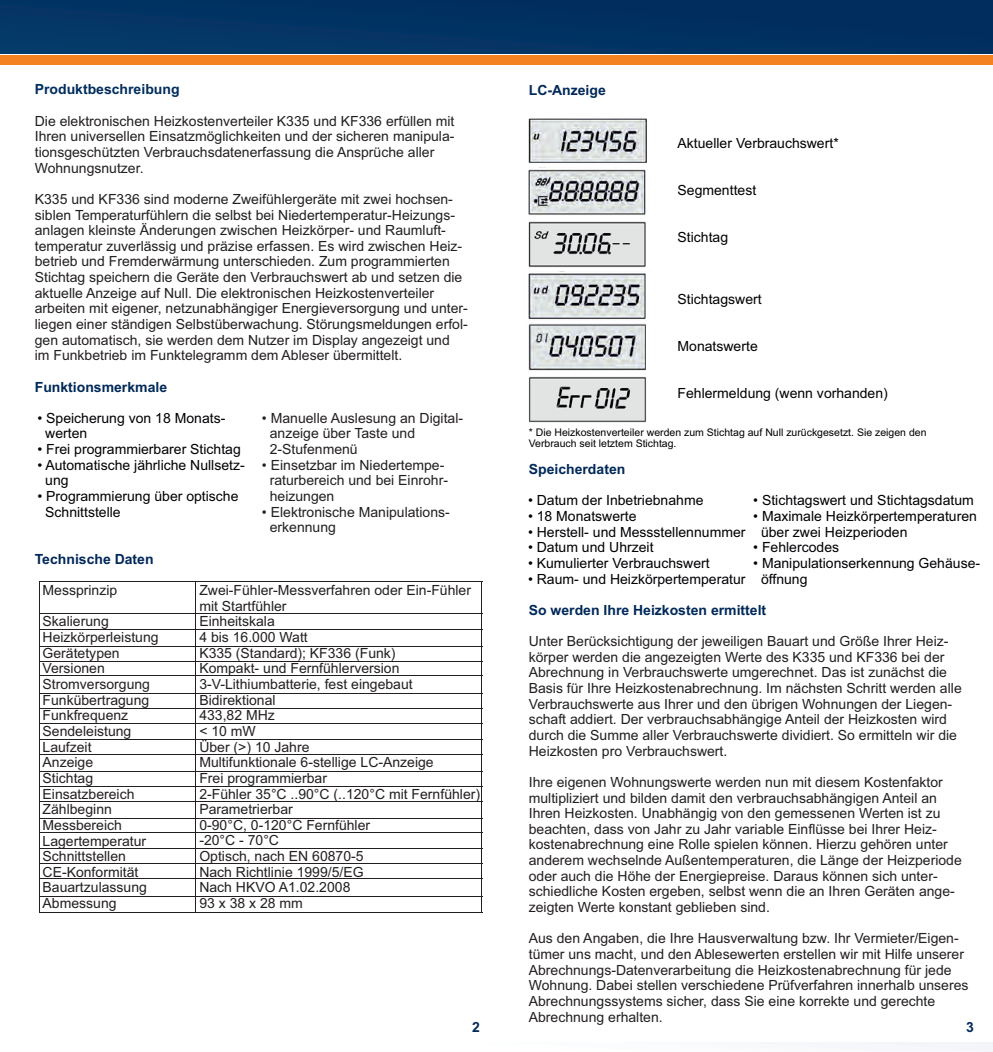
<style>
.page{position:relative;width:993px;height:1052px;background:#fff}
.page>*{position:absolute;margin:0;border:0;box-sizing:border-box;transform-origin:0 0}
.t1{font:14px/15.6px "Arial";color:#231f20}
.t2{font:14px/15.6px "Arial";color:#000004}
.t3{font:14px "Arial";color:#000002}
.t4{font:700 14px "Arial";color:#002959}
.t5{font:700 14px "Arial";color:#002e5f}
.t6{font:10.5px/11.7px "Arial";color:#000002}
</style>
<div class="page">
<hr style="left:0;top:0;width:992px;height:4px;background:#002d5e">
<div style="left:0;top:4px;width:992px;height:5px;background:#002e5f"></div>
<hr style="left:0;top:9px;width:992px;height:4px;background:#002f60">
<hr style="left:0;top:13px;width:992px;height:4px;background:#002f60">
<hr style="left:0;top:17px;width:992px;height:4px;background:#003060">
<hr style="left:0;top:21px;width:992px;height:4px;background:#003161">
<hr style="left:0;top:25px;width:992px;height:4px;background:#003262">
<hr style="left:0;top:29px;width:992px;height:4px;background:#003263">
<hr style="left:0;top:33px;width:992px;height:4px;background:#003363">
<hr style="left:0;top:37px;width:992px;height:4px;background:#003464">
<hr style="left:0;top:41px;width:992px;height:4px;background:#033464">
<hr style="left:0;top:45px;width:992px;height:4px;background:#033564">
<div style="left:0;top:49px;width:992px;height:5px;background:#033665"></div>
<svg style="left:865px;top:1042px;width:125px;height:9px"></svg>
<div style="left:0;top:55px;width:992px;height:9px;background:#f58220"></div>
<img style="left:528px;top:118px;width:119px;height:97px">
<img style="left:528px;top:221px;width:118px;height:47px">
<img style="left:528px;top:273px;width:118px;height:46px">
<img style="left:528px;top:324px;width:118px;height:47px">
<img style="left:529px;top:377px;width:117px;height:46px">
<hr style="left:39px;top:581px;width:443px;height:1px;background:#231f20">
<hr style="left:39px;top:581px;width:1px;height:331px;background:#231f20">
<hr style="left:39px;top:911px;width:443px;height:1px;background:#231f20">
<hr style="left:481px;top:581px;width:1px;height:331px;background:#231f20">
<hr style="left:195px;top:581px;width:1px;height:331px;background:#231f20">
<hr style="left:39px;top:613px;width:443px;height:1px;background:#231f20">
<hr style="left:39px;top:629px;width:443px;height:1px;background:#231f20">
<hr style="left:39px;top:645px;width:443px;height:1px;background:#231f20">
<hr style="left:39px;top:661px;width:443px;height:1px;background:#231f20">
<hr style="left:39px;top:675px;width:443px;height:1px;background:#231f20">
<hr style="left:39px;top:692px;width:443px;height:1px;background:#231f20">
<hr style="left:39px;top:708px;width:443px;height:1px;background:#231f20">
<hr style="left:39px;top:723px;width:443px;height:1px;background:#231f20">
<hr style="left:39px;top:739px;width:443px;height:1px;background:#231f20">
<hr style="left:39px;top:754px;width:443px;height:1px;background:#231f20">
<hr style="left:39px;top:770px;width:443px;height:1px;background:#231f20">
<hr style="left:39px;top:786px;width:443px;height:1px;background:#231f20">
<hr style="left:39px;top:801px;width:443px;height:1px;background:#231f20">
<hr style="left:39px;top:817px;width:443px;height:1px;background:#231f20">
<hr style="left:39px;top:832px;width:443px;height:1px;background:#231f20">
<hr style="left:39px;top:848px;width:443px;height:1px;background:#231f20">
<hr style="left:39px;top:862px;width:443px;height:1px;background:#231f20">
<hr style="left:39px;top:878px;width:443px;height:1px;background:#231f20">
<hr style="left:39px;top:896px;width:443px;height:1px;background:#231f20">
<p class="t5" style="left:35px;top:84px;width:146px">Produktbeschreibung</p>
<p class="t1" style="left:35px;top:114px;width:421px">Die elektronischen Heizkostenverteiler K335 und KF336 erfüllen mit Ihren universellen Einsatzmöglichkeiten und der sicheren manipula&shy;tionsgeschützten Verbrauchsdatenerfassung die Ansprüche aller Wohnungsnutzer.</p>
<p class="t1" style="left:35px;top:192px;width:434px">K335 und KF336 sind moderne Zweifühlergeräte mit zwei hochsen&shy;siblen Temperaturfühlern die selbst bei Niedertemperatur-Heizungs&shy;anlagen kleinste Änderungen zwischen Heizkörper- und Raumluft&shy;temperatur zuverlässig und präzise erfassen. Es wird zwischen Heiz&shy;betrieb und Fremderwärmung unterschieden. Zum programmierten Stichtag speichern die Geräte den Verbrauchswert ab und setzen die aktuelle Anzeige auf Null. Die elektronischen Heizkostenverteiler arbeiten mit eigener, netzunabhängiger Energieversorgung und unter&shy;liegen einer ständigen Selbstüberwachung. Störungsmeldungen erfol&shy;gen automatisch, sie werden dem Nutzer im Display angezeigt und im Funkbetrieb im Funktelegramm dem Ableser übermittelt.</p>
<p class="t4" style="left:35px;top:381px;width:134px">Funktionsmerkmale</p>
<p class="t4" style="left:528px;top:84px;width:78px">LC-Anzeige</p>
<p class="t3" style="left:677px;top:138px;width:163px">Aktueller Verbrauchswert*</p>
<p class="t3" style="left:677px;top:185px;width:80px">Segmenttest</p>
<p class="t3" style="left:677px;top:232px;width:52px">Stichtag</p>
<p class="t3" style="left:677px;top:294px;width:86px">Stichtagswert</p>
<p class="t3" style="left:677px;top:341px;width:82px">Monatswerte</p>
<p class="t3" style="left:677px;top:388px;width:212px">Fehlermeldung (wenn vorhanden)</p>
<p class="t2" style="left:45px;top:411px;width:181px;text-indent:-8px">• Speicherung von 18 Monats&shy;werten</p>
<p class="t2" style="left:37px;top:443px;width:205px">• Frei programmierbarer Stichtag</p>
<p class="t2" style="left:45px;top:458px;width:201px;text-indent:-8px">• Automatische jährliche Nullsetz&shy;ung</p>
<p class="t2" style="left:45px;top:489px;width:195px;text-indent:-8px">• Programmierung über optische<br>Schnittstelle</p>
<p class="t1" style="left:270px;top:411px;width:195px;text-indent:-8px">• Manuelle Auslesung an Digital&shy;anzeige über Taste und<br>2-Stufenmenü</p>
<p class="t1" style="left:270px;top:458px;width:180px;text-indent:-8px">• Einsetzbar im Niedertempe&shy;raturbereich und bei Einrohr&shy;heizungen</p>
<p class="t1" style="left:270px;top:505px;width:181px;text-indent:-8px">• Elektronische Manipulations&shy;erkennung</p>
<p class="t6" style="left:528px;top:427px;width:399px">* Die Heizkostenverteiler werden zum Stichtag auf Null zurückgesetzt. Sie zeigen den<br>Verbrauch seit letztem Stichtag.</p>
<p class="t4" style="left:528px;top:464px;width:98px">Speicherdaten</p>
<p class="t2" style="left:753px;top:494px;width:222px">• Stichtagswert und Stichtagsdatum</p>
<p class="t2" style="left:760px;top:509px;width:217px;text-indent:-8px">• Maximale Heizkörpertemperaturen über zwei Heizperioden</p>
<p class="t2" style="left:753px;top:541px;width:87px">• Fehlercodes</p>
<p class="t2" style="left:760px;top:556px;width:220px;text-indent:-8px">• Manipulationserkennung Gehäuse&shy;öffnung</p>
<p class="t2" style="left:528px;top:494px;width:177px">• Datum der Inbetriebnahme</p>
<p class="t2" style="left:528px;top:509px;width:110px">• 18 Monatswerte</p>
<p class="t2" style="left:528px;top:525px;width:219px">• Herstell- und Messstellennummer</p>
<p class="t2" style="left:528px;top:541px;width:127px">• Datum und Uhrzeit</p>
<p class="t2" style="left:528px;top:556px;width:183px">• Kumulierter Verbrauchswert</p>
<p class="t2" style="left:528px;top:572px;width:219px">• Raum- und Heizkörpertemperatur</p>
<p class="t4" style="left:35px;top:553px;width:120px">Technische Daten</p>
<p class="t1" style="left:199px;top:584px;width:282px">Zwei-Fühler-Messverfahren oder Ein-Fühler mit Startfühler<br>Einheitskala<br>4 bis 16.000 Watt<br>K335 (Standard); KF336 (Funk)<br>Kompakt- und Fernfühlerversion<br>3-V-Lithiumbatterie, fest eingebaut<br>Bidirektional<br>433,82 MHz<br>&lt; 10 mW<br>Über (&gt;) 10 Jahre<br>Multifunktionale 6-stellige LC-Anzeige<br>Frei programmierbar<br>2-Fühler 35°C ..90°C (..120°C mit Fernfühler)<br>Parametrierbar<br>0-90°C, 0-120°C Fernfühler<br>-20°C - 70°C<br>Optisch, nach EN 60870-5<br>Nach Richtlinie 1999/5/EG<br>Nach HKVO A1.02.2008<br>93 x 38 x 28 mm</p>
<p class="t1" style="left:43px;top:584px;width:76px">Messprinzip</p>
<p class="t1" style="left:43px;top:615px;width:117px">Skalierung<br>Heizkörperleistung<br>Gerätetypen<br>Versionen<br>Stromversorgung<br>Funkübertragung<br>Funkfrequenz<br>Sendeleistung<br>Laufzeit<br>Anzeige<br>Stichtag<br>Einsatzbereich<br>Zählbeginn<br>Messbereich<br>Lagertemperatur<br>Schnittstellen<br>CE-Konformität<br>Bauartzulassung<br>Abmessung</p>
<p class="t4" style="left:528px;top:604px;width:239px">So werden Ihre Heizkosten ermittelt</p>
<p class="t1" style="left:528px;top:634px;width:434px">Unter Berücksichtigung der jeweiligen Bauart und Größe Ihrer Heiz&shy;körper werden die angezeigten Werte des K335 und KF336 bei der Abrechnung in Verbrauchswerte umgerechnet. Das ist zunächst die Basis für Ihre Heizkostenabrechnung. Im nächsten Schritt werden alle Verbrauchswerte aus Ihrer und den übrigen Wohnungen der Liegen&shy;schaft addiert. Der verbrauchsabhängige Anteil der Heizkosten wird durch die Summe aller Verbrauchswerte dividiert. So ermitteln wir die Heizkosten pro Verbrauchswert.</p>
<p class="t1" style="left:528px;top:775px;width:434px">Ihre eigenen Wohnungswerte werden nun mit diesem Kostenfaktor multipliziert und bilden damit den verbrauchsabhängigen Anteil an Ihren Heizkosten. Unabhängig von den gemessenen Werten ist zu beachten, dass von Jahr zu Jahr variable Einflüsse bei Ihrer Heiz&shy;kostenabrechnung eine Rolle spielen können. Hierzu gehören unter anderem wechselnde Außentemperaturen, die Länge der Heizperiode oder auch die Höhe der Energiepreise. Daraus können sich unter&shy;schiedliche Kosten ergeben, selbst wenn die an Ihren Geräten ange&shy;zeigten Werte konstant geblieben sind.</p>
<p class="t1" style="left:528px;top:932px;width:441px">Aus den Angaben, die Ihre Hausverwaltung bzw. Ihr Vermieter/Eigen&shy;tümer uns macht, und den Ablesewerten erstellen wir mit Hilfe unserer Abrechnungs-Datenverarbeitung die Heizkostenabrechnung für jede Wohnung. Dabei stellen verschiedene Prüfverfahren innerhalb unseres Abrechnungssystems sicher, dass Sie eine korrekte und gerechte Abrechnung erhalten.</p>
<p class="t4" style="left:472px;top:1022px;width:9px">2</p>
<p class="t4" style="left:965px;top:1022px;width:9px">3</p>
</div>
